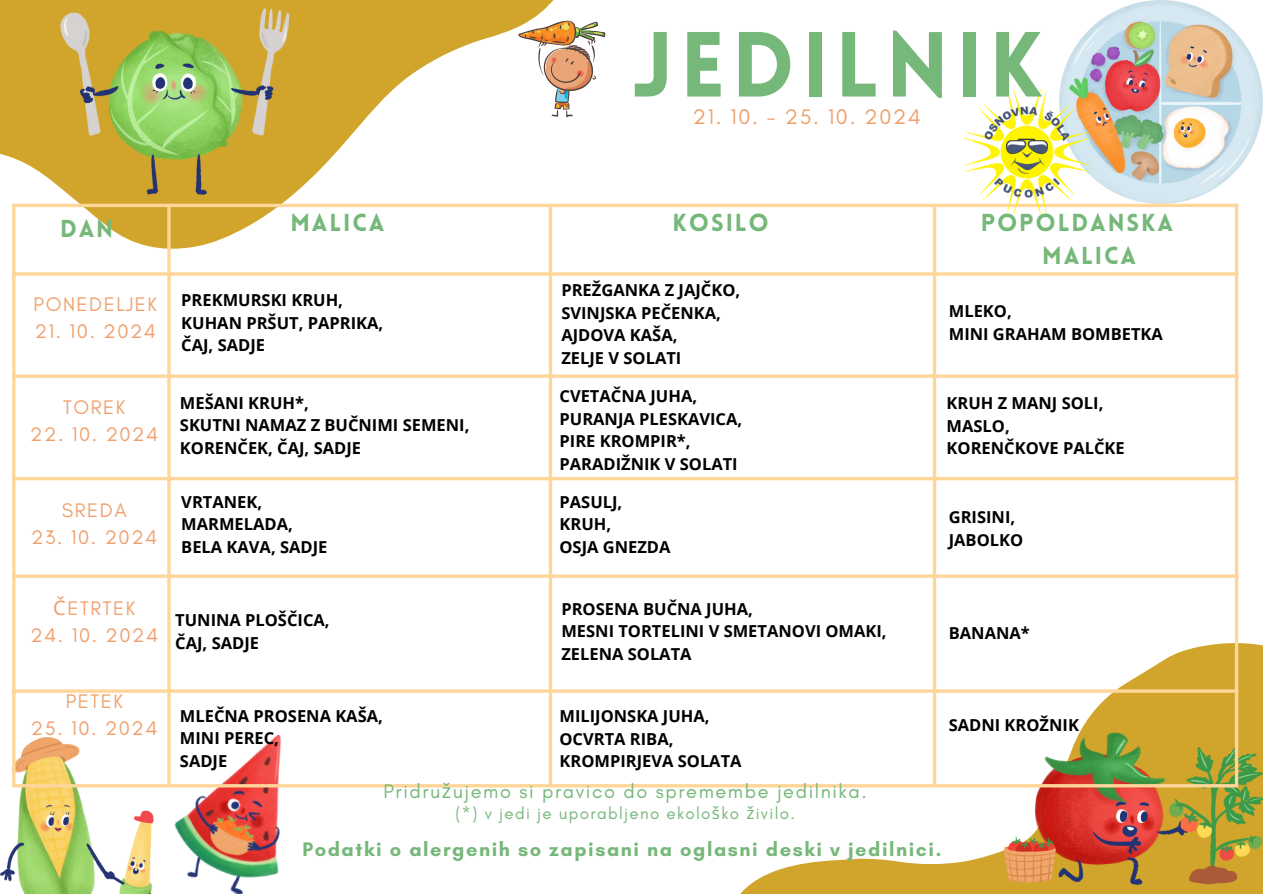
<style>
.page{position:relative;width:1263px;height:894px;background:#fff}
.page>*{position:absolute;margin:0;border:0;box-sizing:border-box;transform-origin:0 0}
.t1{font:900 90.15px "Lovelo";letter-spacing:.07em;color:#76b77a}
.t2{font:900 24px/32.7px "Lovelo";letter-spacing:.08em;color:#76b77a}
.t3{font:21.45px "Glacial Indifference";letter-spacing:.08em;color:#f0a06e}
.t4{font:19.95px "Glacial Indifference";letter-spacing:.08em;color:#f0a06e}
.t5{font:700 19.95px "Glacial Indifference";letter-spacing:.08em;color:#76b77a}
.t6{font:19.95px "Glacial Indifference";letter-spacing:.08em;color:#76b77a}
.t7{font:16.95px "Glacial Indifference";letter-spacing:.08em;color:#76b77a}
.t8{font:700 16.5px/22.5px "Open Sans";color:#000}
.s1{font-family:"Noto Sans"}
</style>
<div class="page">
<svg style="left:0;top:0;width:581px;height:252px"></svg>
<img style="left:1060px;top:0;width:203px;height:204px">
<img style="left:0;top:737px;width:160px;height:156px">
<svg style="left:709px;top:641px;width:554px;height:252px"></svg>
<img style="left:1004px;top:729px;width:259px;height:155px">
<img style="left:60px;top:9px;width:231px;height:185px">
<img style="left:160px;top:734px;width:175px;height:159px">
<svg style="left:12px;top:207px;width:4px;height:576px;background:#fedba8"></svg>
<svg style="left:167px;top:207px;width:4px;height:576px;background:#fedaa6"></svg>
<hr style="left:549px;top:207px;width:3px;height:576px;background:#ffd699">
<hr style="left:933px;top:207px;width:3px;height:576px;background:#ffd699">
<hr style="left:1235px;top:207px;width:3px;height:576px;background:#ffd699">
<hr style="left:12px;top:204px;width:1226px;height:3px;background:#ffd699">
<hr style="left:12px;top:272px;width:1226px;height:3px;background:#ffd699">
<svg style="left:12px;top:374px;width:1223px;height:4px;background:#ffdba8"></svg>
<hr style="left:12px;top:477px;width:1226px;height:3px;background:#ffd699">
<hr style="left:12px;top:574px;width:1226px;height:3px;background:#ffd699">
<hr style="left:12px;top:689px;width:1226px;height:3px;background:#ffd699">
<svg style="left:12px;top:783px;width:1226px;height:4px;fill:#ffd699"></svg>
<svg style="left:518px;top:21px;width:87px;height:96px"></svg>
<img style="left:964px;top:89px;width:125px;height:125px">
<h3 class="t1" style="left:632px;top:29px;width:413px">JEDILNIK</h3>
<h6 class="t3" style="left:693px;top:104px;width:229px">21. 10. - 25. 10. 2024</h6>
<h2 class="t2" style="left:60px;top:214px;width:55px">DAN</h2>
<h2 class="t4" style="left:34px;top:292px;width:125px">PONEDELJEK</h2>
<h2 class="t4" style="left:35px;top:319px;width:123px">21. 10. 2024</h2>
<h6 class="t4" style="left:63px;top:395px;width:64px">TOREK</h6>
<h6 class="t4" style="left:30px;top:422px;width:129px">22. 10. 2024</h6>
<h2 class="t4" style="left:62px;top:498px;width:66px">SREDA</h2>
<h2 class="t4" style="left:31px;top:525px;width:127px">23. 10. 2024</h2>
<h6 class="t4" style="left:53px;top:596px;width:83px"><span class="s1">Č</span>ETRTEK</h6>
<h6 class="t4" style="left:30px;top:623px;width:129px">24. 10. 2024</h6>
<h3 class="t4" style="left:66px;top:689px;width:59px">PETEK</h3>
<h3 class="t4" style="left:31px;top:716px;width:128px">25. 10. 2024</h3>
<h2 class="t2" style="left:290px;top:208px;width:95px">MALICA</h2>
<h3 class="t2" style="left:673px;top:208px;width:98px">KOSILO</h3>
<h6 class="t2" style="left:1042px;top:208px;width:132px;text-indent:-62px">POPOLDANSKA<br>MALICA</h6>
<h6 class="t8" style="left:181px;top:288px;width:204px">PREKMURSKI KRUH,<br>KUHAN PRŠUT, PAPRIKA,<br>ČAJ, SADJE</h6>
<h6 class="t8" style="left:180px;top:391px;width:291px">MEŠANI KRUH*,<br>SKUTNI NAMAZ Z BUČNIMI SEMENI,<br>KORENČEK, ČAJ, SADJE</h6>
<h3 class="t8" style="left:181px;top:490px;width:148px">VRTANEK,<br>MARMELADA,<br>BELA KAVA, SADJE</h3>
<h6 class="t8" style="left:175px;top:608px;width:156px">TUNINA PLOŠČICA,<br>ČAJ, SADJE</h6>
<h6 class="t8" style="left:180px;top:704px;width:204px">MLEČNA PROSENA KAŠA,<br>MINI PEREC,<br>SADJE</h6>
<h6 class="t8" style="left:561px;top:278px;width:180px">PREŽGANKA Z JAJČKO,<br>SVINJSKA PEČENKA,<br>AJDOVA KAŠA,<br>ZELJE V SOLATI</h6>
<h3 class="t8" style="left:559px;top:384px;width:184px">CVETAČNA JUHA,<br>PURANJA PLESKAVICA,<br>PIRE KROMPIR*,<br>PARADIŽNIK V SOLATI</h3>
<h6 class="t8" style="left:559px;top:490px;width:113px">PASULJ,<br>KRUH,<br>OSJA GNEZDA</h6>
<h6 class="t8" style="left:561px;top:597px;width:327px">PROSENA BUČNA JUHA,<br>MESNI TORTELINI V SMETANOVI OMAKI,<br>ZELENA SOLATA</h6>
<h6 class="t8" style="left:559px;top:704px;width:184px">MILIJONSKA JUHA,<br>OCVRTA RIBA,<br>KROMPIRJEVA SOLATA</h6>
<h6 class="t6" style="left:383px;top:779px;width:485px">Pridru<span class="s1">ž</span>ujemo si pravico do spremembe jedilnika.</h6>
<h6 class="t7" style="left:455px;top:803px;width:341px">(*) v jedi je uporabljeno ekolo<span class="s1">š</span>ko <span class="s1">ž</span>ivilo.</h6>
<p class="t8" style="left:949px;top:300px;width:216px">MLEKO,<br>MINI GRAHAM BOMBETKA</p>
<p class="t8" style="left:947px;top:391px;width:180px">KRUH Z MANJ SOLI,<br>MASLO,<br>KORENČKOVE PALČKE</p>
<p class="t8" style="left:949px;top:505px;width:76px">GRISINI,<br>JABOLKO</p>
<h6 class="t8" style="left:949px;top:620px;width:82px">BANANA*</h6>
<h3 class="t8" style="left:949px;top:712px;width:132px">SADNI KROŽNIK</h3>
<p class="t5" style="left:302px;top:837px;width:640px">Podatki o alergenih so zapisani na oglasni deski v jedilnici.</p>
</div>
